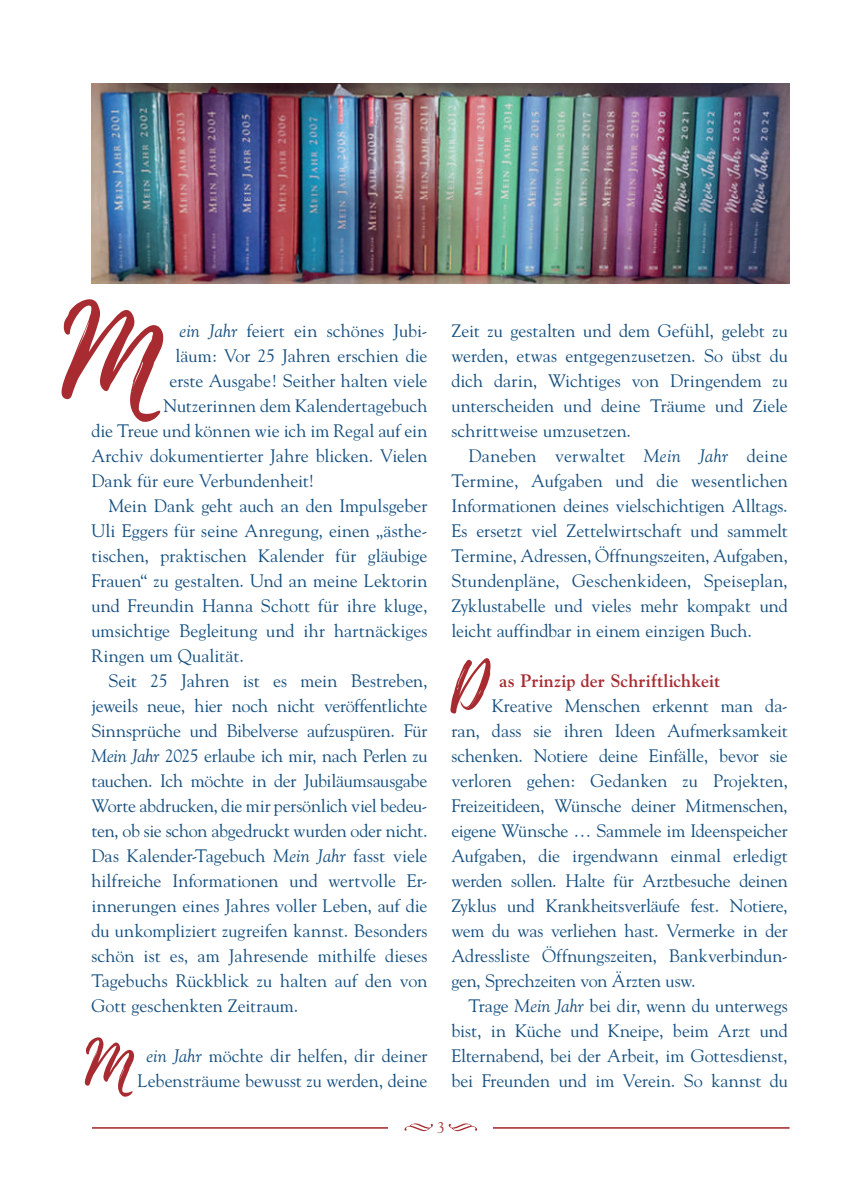
<style>
.page{position:relative;width:854px;height:1193px;background:#fff}
.page>*{position:absolute;margin:0;border:0;box-sizing:border-box;transform-origin:0 0}
.t1{font:124px "Playlist Script";color:#a72b30}
.t2{font:18px/25px "Goudy";letter-spacing:-.005em;color:#134d7e;text-align:justify}
.t3{font:700 18px "Goudy";letter-spacing:.01em;color:#a72b30}
.t4{font:15.6px "Goudy";color:#a72b30}
.s1{font-style:italic}
</style>
<div class="page">
<hr style="left:92px;top:1127px;width:697px;height:1px;background:#a72b30">
<div style="left:388px;top:1120px;width:105px;height:49px;background:#fff"></div>
<svg style="left:404px;top:1123px;width:29px;height:8px"></svg>
<svg style="left:448px;top:1123px;width:29px;height:8px"></svg>
<img style="left:92px;top:84px;width:697px;height:199px">
<svg style="left:85px;top:1037px;width:50px;height:60px"></svg>
<svg style="left:450px;top:658px;width:40px;height:56px"></svg>
<h1 class="t1" style="left:62px;top:265px;width:105px">M</h1>
<p class="t2" style="left:179px;top:318px;width:249px"><span class="s1">ein Jahr</span> feiert ein schönes Jubi-</p>
<p class="t2" style="left:175px;top:343px;width:253px">läum: Vor 25 Jahren erschien die</p>
<p class="t2" style="left:169px;top:368px;width:259px">erste Ausgabe! Seither halten viele</p>
<p class="t2" style="left:163px;top:393px;width:265px">Nutzerinnen dem Kalendertagebuch</p>
<p class="t2" style="left:91px;top:418px;width:338px">die Treue und können wie ich im Regal auf ein</p>
<p class="t2" style="left:91px;top:443px;width:338px">Archiv dokumentierter Jahre blicken. Vielen</p>
<p class="t2" style="left:91px;top:468px;width:225px">Dank für eure Verbundenheit!</p>
<p class="t2" style="left:108px;top:493px;width:320px">Mein Dank geht auch an den Impulsgeber</p>
<p class="t2" style="left:91px;top:518px;width:338px">Uli Eggers für seine Anregung, einen „ästhe-</p>
<p class="t2" style="left:91px;top:543px;width:337px">tischen, praktischen Kalender für gläubige</p>
<p class="t2" style="left:91px;top:568px;width:338px">Frauen“ zu gestalten. Und an meine Lektorin</p>
<p class="t2" style="left:91px;top:593px;width:338px">und Freundin Hanna Schott für ihre kluge,</p>
<p class="t2" style="left:91px;top:618px;width:338px">umsichtige Begleitung und ihr hartnäckiges</p>
<p class="t2" style="left:91px;top:643px;width:154px">Ringen um Qualität.</p>
<p class="t2" style="left:108px;top:668px;width:320px">Seit 25 Jahren ist es mein Bestreben,</p>
<p class="t2" style="left:91px;top:693px;width:337px">jeweils neue, hier noch nicht veröffentlichte</p>
<p class="t2" style="left:91px;top:718px;width:337px">Sinnsprüche und Bibelverse aufzuspüren. Für</p>
<p class="t2" style="left:91px;top:743px;width:337px"><span class="s1">Mein Jahr</span> 2025 erlaube ich mir, nach Perlen zu</p>
<p class="t2" style="left:91px;top:768px;width:338px">tauchen. Ich möchte in der Jubiläumsausgabe</p>
<p class="t2" style="left:91px;top:793px;width:338px">Worte abdrucken, die mir persönlich viel bedeu-</p>
<p class="t2" style="left:91px;top:818px;width:337px">ten, ob sie schon abgedruckt wurden oder nicht.</p>
<p class="t2" style="left:91px;top:843px;width:338px">Das Kalender-Tagebuch <span class="s1">Mein Jahr</span> fasst viele</p>
<p class="t2" style="left:91px;top:868px;width:338px">hilfreiche Informationen und wertvolle Er-</p>
<p class="t2" style="left:91px;top:893px;width:337px">innerungen eines Jahres voller Leben, auf die</p>
<p class="t2" style="left:91px;top:918px;width:337px">du unkompliziert zugreifen kannst. Besonders</p>
<p class="t2" style="left:91px;top:943px;width:337px">schön ist es, am Jahresende mithilfe dieses</p>
<p class="t2" style="left:91px;top:968px;width:337px">Tagebuchs Rückblick zu halten auf den von</p>
<p class="t2" style="left:91px;top:993px;width:208px">Gott geschenkten Zeitraum.</p>
<p class="t2" style="left:137px;top:1043px;width:292px;text-align:center"><span class="s1">ein Jahr</span> möchte dir helfen, dir deiner<br>Lebensträume bewusst zu werden, deine</p>
<p class="t2" style="left:451px;top:318px;width:338px">Zeit zu gestalten und dem Gefühl, gelebt zu werden, etwas entgegenzusetzen. So übst du dich darin, Wichtiges von Dringendem zu unterscheiden und deine Träume und Ziele schrittweise umzusetzen.</p>
<p class="t2" style="left:451px;top:443px;width:338px;text-indent:17px">Daneben verwaltet <span class="s1">Mein Jahr</span> deine Termine, Aufgaben und die wesentlichen Informationen deines vielschichtigen Alltags.<br>Es ersetzt viel Zettelwirtschaft und sammelt Termine, Adressen, Öffnungszeiten, Aufgaben, Stundenpläne, Geschenkideen, Speiseplan, Zyklustabelle und vieles mehr kompakt und leicht auffindbar in einem einzigen Buch.</p>
<p class="t3" style="left:499px;top:670px;width:222px">as Prinzip der Schriftlichkeit</p>
<p class="t2" style="left:451px;top:693px;width:338px;text-indent:40px">Kreative Menschen erkennt man da&shy;ran, dass sie ihren Ideen Aufmerksamkeit schenken. Notiere deine Einfälle, bevor sie verloren gehen: Gedanken zu Projekten, Freizeitideen, Wünsche deiner Mitmenschen, eigene Wünsche … Sammele im Ideenspeicher Aufgaben, die irgendwann einmal erledigt werden sollen. Halte für Arztbesuche deinen Zyklus und Krankheitsverläufe fest. Notiere, wem du was verliehen hast. Vermerke in der Adressliste Öffnungszeiten, Bankverbindun&shy;gen, Sprechzeiten von Ärzten usw.</p>
<p class="t2" style="left:451px;top:993px;width:338px;text-indent:17px">Trage <span class="s1">Mein Jahr</span> bei dir, wenn du unterwegs bist, in Küche und Kneipe, beim Arzt und Elternabend, bei der Arbeit, im Gottesdienst, bei Freunden und im Verein. So kannst du</p>
<p class="t4" style="left:437px;top:1118px;width:9px">3</p>
</div>
